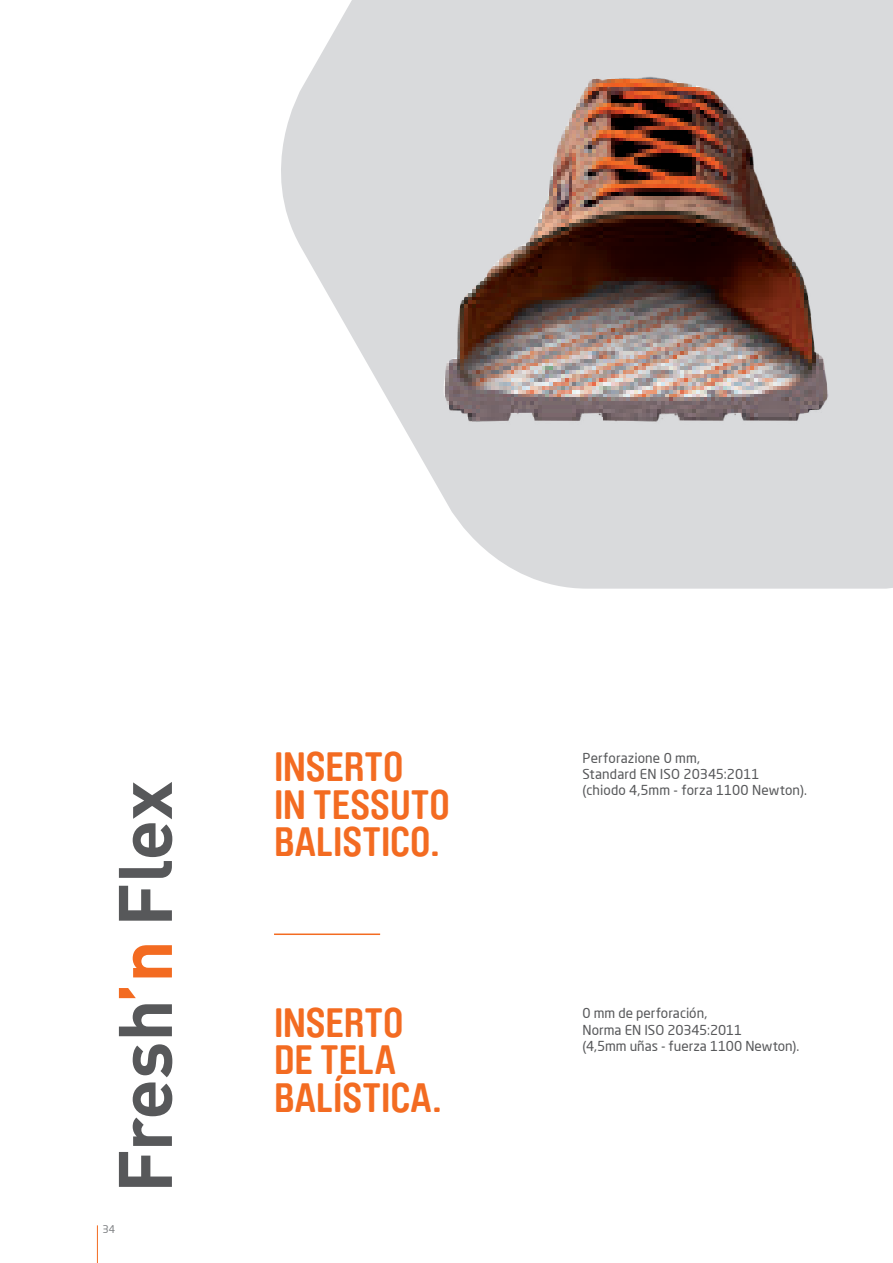
<style>
.page{position:relative;width:893px;height:1263px;background:#fff}
.page>*{position:absolute;margin:0;border:0;box-sizing:border-box;transform-origin:0 0}
.t1{font:700 40.5px/37.5px "Brauer Neue";color:#f36b21}
.t2{font:13.5px/16.2px "Neo Sans Pro";letter-spacing:.005em;color:#57585a}
.t3{font:10.5px "Neo Sans Pro";color:#808285}
</style>
<div class="page">
<hr style="left:97px;top:1225px;width:1px;height:38px;background:#f36b21">
<svg style="left:281px;top:0;width:612px;height:589px;fill:#d9dadc"></svg>
<img style="left:421px;top:62px;width:434px;height:379px">
<hr style="left:274px;top:933px;width:106px;height:2px;background:#f36b21">
<svg style="left:119px;top:782px;width:53px;height:139px"></svg>
<svg style="left:119px;top:945px;width:53px;height:53px"></svg>
<svg style="left:119px;top:1004px;width:53px;height:183px"></svg>
<p class="t3" style="left:102px;top:1223px;width:14px">34</p>
<h1 class="t1" style="left:274px;top:749px;width:177px">INSERTO<br>IN TESSUTO<br>BALISTICO.</h1>
<p class="t2" style="left:583px;top:750px;width:226px">Perforazione 0 mm,<br>Standard EN ISO 20345:2011<br>(chiodo 4,5mm - forza 1100 Newton).</p>
<h1 class="t1" style="left:274px;top:1004px;width:170px">INSERTO<br>DE TELA<br>BALÍSTICA.</h1>
<p class="t2" style="left:583px;top:1005px;width:218px">0 mm de perforación,<br>Norma EN ISO 20345:2011<br>(4,5mm uñas - fuerza 1100 Newton).</p>
</div>
